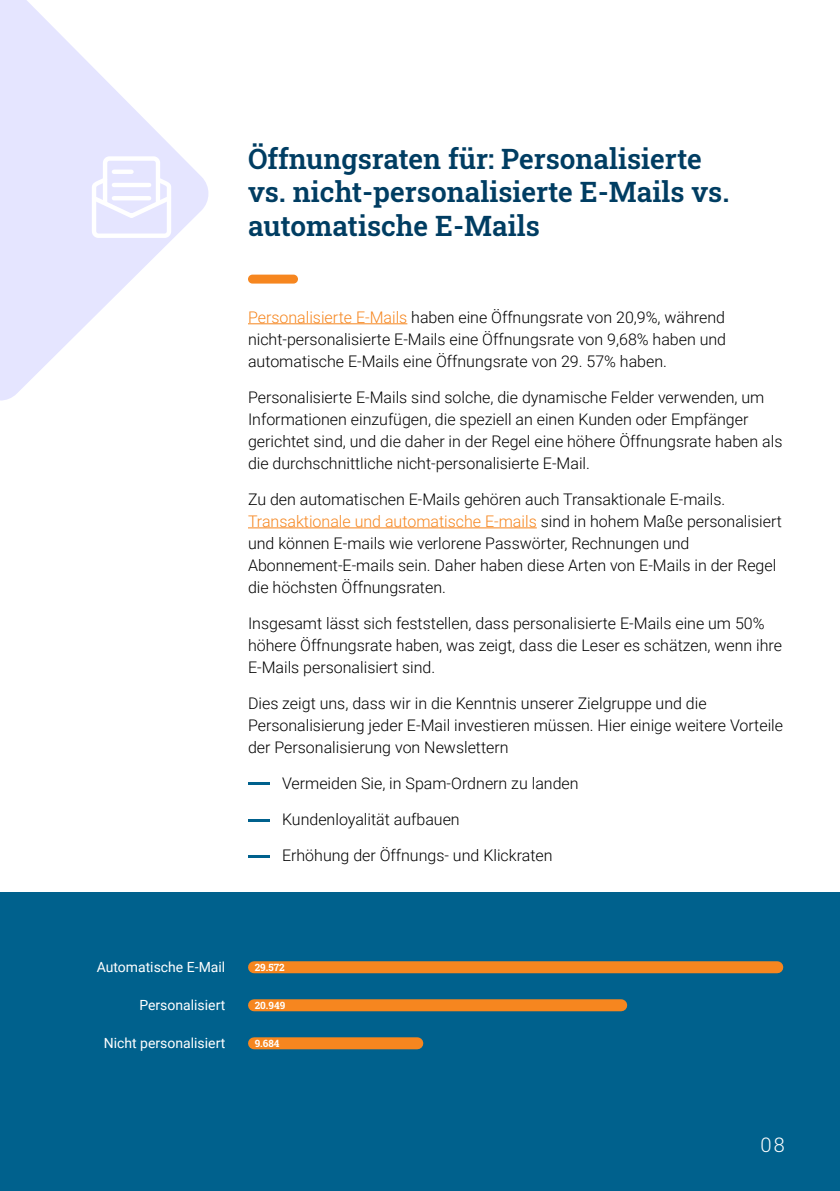
<style>
.page{position:relative;width:840px;height:1191px;background:#fff}
.page>*{position:absolute;margin:0;border:0;box-sizing:border-box;transform-origin:0 0}
.t1{font:600 28px/33.6px "Roboto Slab";color:#003d62}
.t2{font:300 20px "Roboto Slab";color:#fff}
.t3{font:300 16px/22px "Roboto";color:#000}
.t4{font:14px "Roboto";color:#fff}
.t5{font:700 10px "Roboto Slab";color:#fff}
.s1{color:#f6861f}
</style>
<div class="page">
<div style="left:0;top:893px;width:840px;height:298px;background:#00618d"></div>
<hr style="left:248px;top:323px;width:159px;height:1px;background:#f6861f">
<hr style="left:248px;top:527px;width:289px;height:1px;background:#f6861f">
<hr style="left:248px;top:782px;width:22px;height:3px;background:#00618d">
<hr style="left:248px;top:819px;width:22px;height:2px;background:#00618d">
<hr style="left:248px;top:855px;width:22px;height:2px;background:#00618d">
<div style="left:248px;top:275px;width:50px;height:8px;background:#f6861f;border-radius:4px"></div>
<div style="left:254px;top:961px;width:523px;height:12px;background:#f6861f"></div>
<div style="left:254px;top:999px;width:367px;height:12px;background:#f6861f"></div>
<div style="left:254px;top:1037px;width:163px;height:12px;background:#f6861f"></div>
<svg style="left:0;top:0;width:209px;height:401px;fill:#e5e5ff"></svg>
<div style="left:92px;top:181px;width:79px;height:57px;border:4px solid #fff;border-radius:4px"></div>
<svg style="left:88px;top:154px;width:87px;height:67px"></svg>
<hr style="left:114px;top:170px;width:18px;height:4px;background:#fff">
<hr style="left:114px;top:183px;width:35px;height:4px;background:#fff">
<hr style="left:114px;top:196px;width:35px;height:4px;background:#fff">
<h1 class="t1" style="left:248px;top:141px;width:483px">Öffnungsraten für: Personalisierte vs. nicht-personalisierte E-Mails vs. automatische E-Mails</h1>
<p class="t3" style="left:248px;top:305px;width:480px;text-align:justify"><span class="s1">Personalisierte E-Mails</span> haben eine Öffnungsrate von 20,9%, während nicht-personalisierte E-Mails eine Öffnungsrate von 9,68% haben und automatische E-Mails eine Öffnungsrate von 29. 57% haben.</p>
<p class="t3" style="left:248px;top:385px;width:536px">Personalisierte E-Mails sind solche, die dynamische Felder verwenden, um Informationen einzufügen, die speziell an einen Kunden oder Empfänger gerichtet sind, und die daher in der Regel eine höhere Öffnungsrate haben als die durchschnittliche nicht-personalisierte E-Mail.</p>
<p class="t3" style="left:248px;top:487px;width:536px">Zu den automatischen E-Mails gehören auch Transaktionale E-mails.<br><span class="s1">Transaktionale und automatische E-mails</span> sind in hohem Maße personalisiert und können E-mails wie verlorene Passwörter, Rechnungen und Abonnement-E-mails sein. Daher haben diese Arten von E-Mails in der Regel die höchsten Öffnungsraten.</p>
<p class="t3" style="left:248px;top:611px;width:536px">Insgesamt lässt sich feststellen, dass personalisierte E-Mails eine um 50% höhere Öffnungsrate haben, was zeigt, dass die Leser es schätzen, wenn ihre<br>E-Mails personalisiert sind.</p>
<p class="t3" style="left:248px;top:691px;width:537px">Dies zeigt uns, dass wir in die Kenntnis unserer Zielgruppe und die<br>Personalisierung jeder E-Mail investieren müssen. Hier einige weitere Vorteile der Personalisierung von Newslettern</p>
<p class="t3" style="left:282px;top:771px;width:298px">Vermeiden Sie, in Spam-Ordnern zu landen</p>
<p class="t3" style="left:282px;top:807px;width:179px">Kundenloyalität aufbauen</p>
<p class="t3" style="left:282px;top:843px;width:272px">Erhöhung der Öffnungs- und Klickraten</p>
<p class="t4" style="left:97px;top:956px;width:130px">Automatische E-Mail</p>
<p class="t4" style="left:139px;top:994px;width:87px">Personalisiert</p>
<p class="t4" style="left:104px;top:1032px;width:123px">Nicht personalisiert</p>
<p class="t5" style="left:255px;top:961px;width:31px">29.572</p>
<p class="t5" style="left:255px;top:999px;width:32px">20.949</p>
<p class="t5" style="left:255px;top:1037px;width:26px">9.684</p>
<p class="t2" style="left:761px;top:1130px;width:26px">08</p>
</div>
